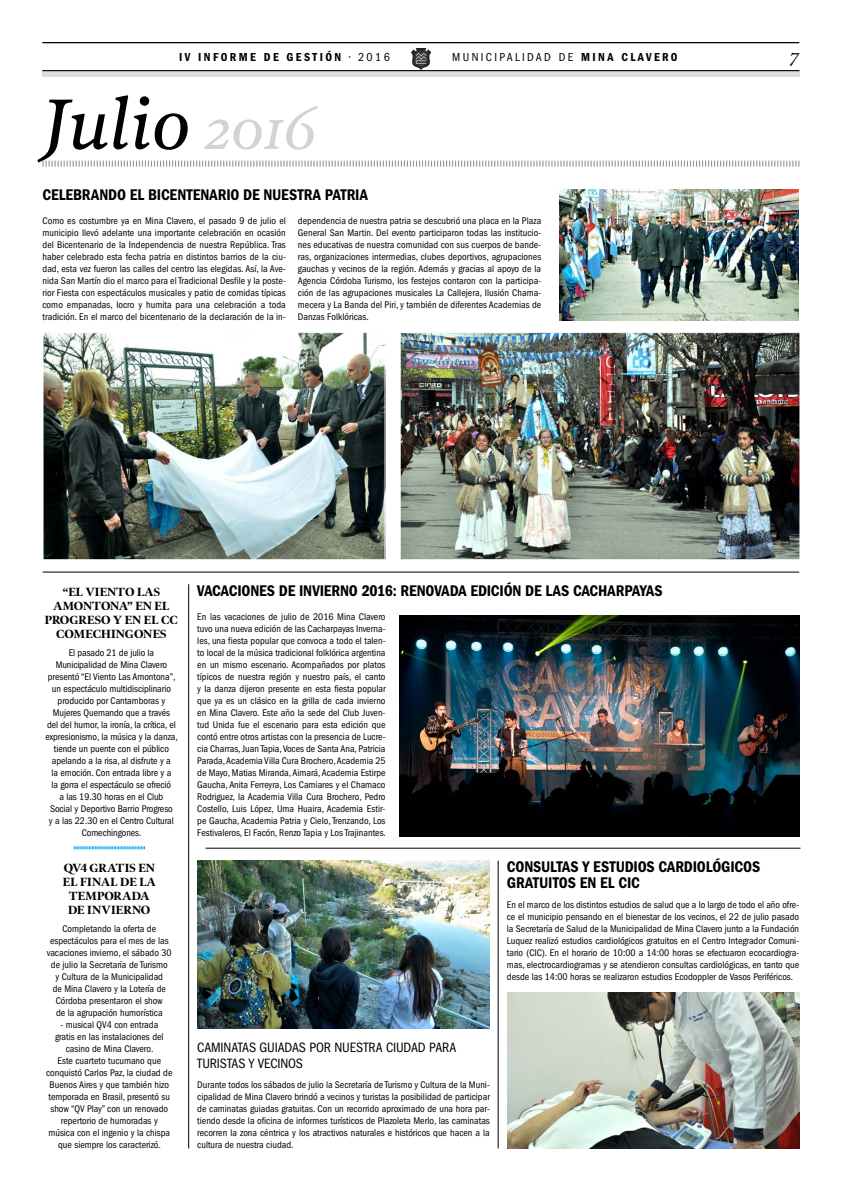
<style>
.page{position:relative;width:842px;height:1191px;background:#fff}
.page>*{position:absolute;margin:0;border:0;box-sizing:border-box;transform-origin:0 0}
.t1{font:italic 72px "Poynter OS Text Two";color:#000}
.t2{font:italic 18px "Poynter OS Text One";color:#000}
.t3{font:16px/16px "ITC Franklin Gothic Std Dm Cd";letter-spacing:-.01em;color:#000}
.t4{font:condensed 14px/16px "ITC Franklin Gothic Std";letter-spacing:-.005em;color:#000}
.t5{font:700 12px/14px "Poynter OS Display";letter-spacing:.01em;color:#000;text-align:center}
.t6{font:condensed 12px "ITC Franklin Gothic Std";letter-spacing:.2em;color:#000}
.t7{font:12px "ITC Franklin Gothic Std Dm Cd";color:#000}
.t8{font:condensed 10px/12px "ITC Franklin Gothic Std";color:#000;text-align:justify}
.s1{font-family:"ITC Franklin Gothic Std Dm Cd";font-stretch:normal}
.s2{font-size:58px;color:#d1d3d4}
</style>
<div class="page">
<div style="left:43px;top:71px;width:756px;height:6px;background:#dcddde"></div>
<hr style="left:43px;top:42px;width:756px;height:1px;background:#000">
<img style="left:411px;top:48px;width:19px;height:21px">
<svg style="left:74px;top:846px;width:71px;height:3px"></svg>
<hr style="left:206px;top:848px;width:594px;height:1px;background:#000">
<hr style="left:43px;top:572px;width:756px;height:1px;background:#000">
<hr style="left:43px;top:71px;width:756px;height:1px;background:#000">
<svg style="left:42px;top:160px;width:758px;height:7px"></svg>
<img style="left:559px;top:189px;width:240px;height:131px">
<img style="left:402px;top:334px;width:396px;height:224px">
<div style="left:400px;top:332px;width:400px;height:228px;border:1px solid #fff"></div>
<img style="left:45px;top:334px;width:339px;height:224px">
<div style="left:43px;top:332px;width:343px;height:228px;border:1px solid #fff"></div>
<img style="left:508px;top:992px;width:291px;height:156px">
<img style="left:400px;top:615px;width:400px;height:221px">
<img style="left:197px;top:860px;width:293px;height:168px">
<hr style="left:188px;top:584px;width:1px;height:564px;background:#000">
<hr style="left:498px;top:860px;width:1px;height:288px;background:#000">
<p class="t7" style="left:179px;top:50px;width:29px">IV INFORME</p>
<p class="t7" style="left:264px;top:50px;width:9px">DE</p>
<p class="t7" style="left:287px;top:50px;width:9px">GESTI</p>
<p class="t6" style="left:325px;top:50px;width:66px"><span class="s1">ÓN</span> • 2016</p>
<p class="t6" style="left:452px;top:50px;width:19px">Municipali</p>
<p class="t6" style="left:527px;top:50px;width:74px">dad de <span class="s1">MINA</span></p>
<p class="t7" style="left:621px;top:50px;width:42px">CLA VERO</p>
<h2 class="t2" style="left:790px;top:45px;width:10px">7</h2>
<h1 class="t1" style="left:43px;top:79px;width:275px">Julio <span class="s2">2016</span></h1>
<h3 class="t3" style="left:43px;top:187px;width:327px">CELEBRANDO EL BICENTENARIO DE NUESTRA PATRIA</h3>
<p class="t8" style="left:43px;top:215px;width:245px">Como es costumbre ya en Mina Clavero, el pasado 9 de julio el municipio llevó adelante una importante celebración en ocasión del Bicentenario de la Independencia de nuestra República. Tras haber celebrado esta fecha patria en distintos barrios de la ciu&shy;dad, esta vez fueron las calles del centro las elegidas. Así, la Ave&shy;nida San Martín dio el marco para el Tradicional Desfile y la poste&shy;rior Fiesta con espectáculos musicales y patio de comidas típicas como empanadas, locro y humita para una celebración a toda tradición. En el marco del bicentenario de la declaración de la in-</p>
<p class="t8" style="left:298px;top:215px;width:245px">dependencia de nuestra patria se descubrió una placa en la Plaza General San Martin. Del evento participaron todas las institucio&shy;nes educativas de nuestra comunidad con sus cuerpos de bande&shy;ras, organizaciones intermedias, clubes deportivos, agrupaciones gauchas y vecinos de la región. Además y gracias al apoyo de la Agencia Córdoba Turismo, los festejos contaron con la participa&shy;ción de las agrupaciones musicales La Callejera, Ilusión Chama&shy;mecera y La Banda del Piri, y también de diferentes Academias de Danzas Folklóricas.</p>
<p class="t5" style="left:45px;top:585px;width:134px">“EL VIENTO LAS<br>AMONTONA” EN EL<br>PROGRESO Y EN EL CC<br>COMECHINGONES</p>
<p class="t8" style="left:45px;top:647px;width:134px;text-align:center">El pasado 21 de julio la<br>Municipalidad de Mina Clavero presentó “El Viento Las Amontona”, un espectáculo multidisciplinario producido por Cantamboras y<br>Mujeres Quemando que a través<br>del del humor, la ironía, la crítica, el expresionismo, la música y la danza, tiende un puente con el público apelando a la risa, al disfrute y a<br>la emoción. Con entrada libre y a<br>la gorra el espectáculo se ofreció<br>a las 19.30 horas en el Club<br>Social y Deportivo Barrio Progreso<br>y a las 22.30 en el Centro Cultural<br>Comechingones.</p>
<p class="t5" style="left:63px;top:861px;width:94px">QV4 GRATIS EN<br>EL FINAL DE LA<br>TEMPORADA<br>DE INVIERNO</p>
<p class="t8" style="left:47px;top:923px;width:126px;text-align:center">Completando la oferta de espectáculos para el mes de las vacaciones invierno, el sábado 30 de julio la Secretaría de Turismo<br>y Cultura de la Municipalidad<br>de Mina Clavero y la Lotería de<br>Córdoba presentaron el show<br>de la agrupación humorística</p>
<p class="t8" style="left:46px;top:1019px;width:128px;text-align:center">- musical QV4 con entrada<br>gratis en las instalaciones del casino de Mina Clavero.<br>Este cuarteto tucumano que conquistó Carlos Paz, la ciudad de<br>Buenos Aires y que también hizo temporada en Brasil, presentó su show “QV Play” con un renovado repertorio de humoradas y<br>música con el ingenio y la chispa que siempre los caracterizó.</p>
<h3 class="t3" style="left:197px;top:583px;width:467px">VACACIONES DE INVIERNO 2016: RENOVADA EDICIÓN DE LAS CACHARPAYAS</h3>
<p class="t8" style="left:197px;top:611px;width:190px">En las vacaciones de julio de 2016 Mina Clavero tuvo una nueva edición de las Cacharpayas Inverna&shy;les, una fiesta popular que convoca a todo el talen&shy;to local de la música tradicional folklórica argentina en un mismo escenario. Acompañados por platos típicos de nuestra región y nuestro país, el canto y la danza dijeron presente en esta fiesta popular que ya es un clásico en la grilla de cada invierno en Mina Clavero. Este año la sede del Club Juven&shy;tud Unida fue el escenario para esta edición que contó entre otros artistas con la presencia de Lucre&shy;cia Charras, Juan Tapia, Voces de Santa Ana, Patricia Parada, Academia Villa Cura Brochero, Academia 25 de Mayo, Matias Miranda, Aimará, Academia Estirpe Gaucha, Anita Ferreyra, Los Camiares y el Chamaco Rodriguez, la Academia Villa Cura Brochero, Pedro Costello, Luis López, Uma Huaira, Academia Estir&shy;pe Gaucha, Academia Patria y Cielo, Trenzando, Los Festivaleros, El Facón, Renzo Tapia y Los Trajinantes.</p>
<h3 class="t3" style="left:507px;top:859px;width:255px">CONSULTAS Y ESTUDIOS CARDIOLÓGICOS<br>GRATUITOS EN EL CIC</h3>
<p class="t8" style="left:507px;top:899px;width:294px">En el marco de los distintos estudios de salud que a lo largo de todo el año ofre&shy;ce el municipio pensando en el bienestar de los vecinos, el 22 de julio pasado la Secretaría de Salud de la Municipalidad de Mina Clavero junto a la Fundación Luquez realizó estudios cardiológicos gratuitos en el Centro Integrador Comuni&shy;tario (CIC). En el horario de 10:00 a 14:00 horas se efectuaron ecocardiogra&shy;mas, electrocardiogramas y se atendieron consultas cardiológicas, en tanto que desde las 14:00 horas se realizaron estudios Ecodoppler de Vasos Periféricos.</p>
<h3 class="t4" style="left:197px;top:1039px;width:261px">CAMINATAS GUIADAS POR NUESTRA CIUDAD PARA<br>TURISTAS Y VECINOS</h3>
<p class="t8" style="left:197px;top:1079px;width:294px">Durante todos los sábados de julio la Secretaría de Turismo y Cultura de la Muni&shy;cipalidad de Mina Clavero brindó a vecinos y turistas la posibilidad de participar de caminatas guiadas gratuitas. Con un recorrido aproximado de una hora par&shy;tiendo desde la oficina de informes turísticos de Plazoleta Merlo, las caminatas recorren la zona céntrica y los atractivos naturales e históricos que hacen a la cultura de nuestra ciudad.</p>
</div>
